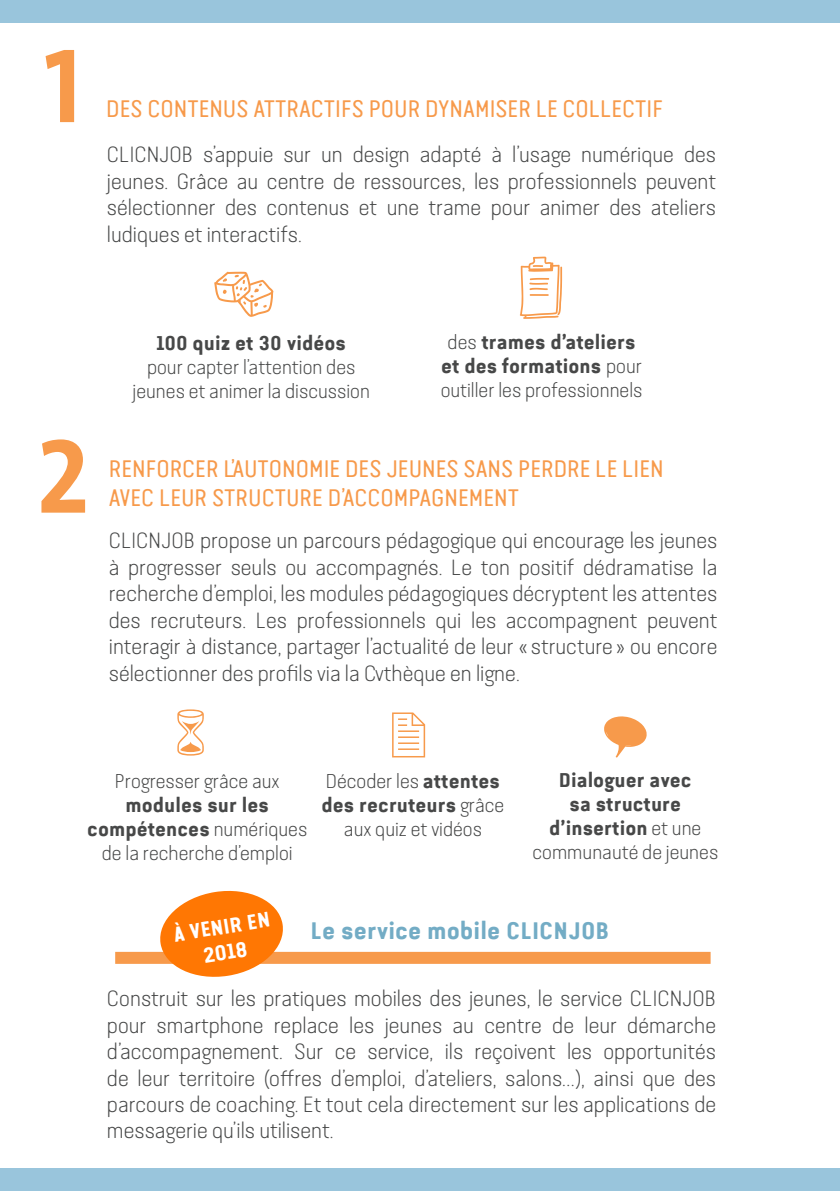
<style>
.page{position:relative;width:840px;height:1191px;background:#fff}
.page>*{position:absolute;margin:0;border:0;box-sizing:border-box;transform-origin:0 0}
.t1{font:106.8px "The Mix Bold Caps";color:#f79a4b}
.t2{font:24px/28.8px "Van Condensed Pro";color:#f79a4b}
.t3{font:700 24px "Van Condensed Pro";color:#73acc5}
.t4{font:300 22px/26.4px "Van Condensed Light Pro";color:#474848;text-align:justify}
.t5{font:700 21.2px "Van Condensed Pro";color:#fff}
.t6{font:300 20px/24px "Van Condensed Light Pro";color:#474848;text-align:center}
.t7{font:700 20px/24px "Van Condensed Pro";color:#474848;text-align:center}
.s1{font-family:"Van Condensed Pro";font-weight:700}
.s2{font-family:"Van Condensed Light Pro";font-weight:300}
</style>
<div class="page">
<div style="left:115px;top:952px;width:595px;height:12px;background:#f79a4b"></div>
<svg style="left:157px;top:890px;width:129px;height:87px"></svg>
<svg style="left:604px;top:716px;width:42px;height:41px"></svg>
<div style="left:0;top:0;width:839px;height:23px;background:#99c5dc"></div>
<div style="left:0;top:1168px;width:839px;height:23px;background:#99c5dc"></div>
<p class="t1" style="left:44px;top:-3px;width:40px">1</p>
<p class="t2" style="left:106px;top:92px;width:558px">DES CONTENUS ATTRACTIFS POUR DYNAMISER LE COLLECTIF</p>
<p class="t4" style="left:107px;top:141px;width:610px">CLICNJOB s’appuie sur un design adapté à l’usage numérique des jeunes. Grâce au centre de ressources, les professionnels peuvent sélectionner des contenus et une trame pour animer des ateliers ludiques et interactifs.</p>
<p class="t1" style="left:36px;top:387px;width:55px">2</p>
<p class="t7" style="left:156px;top:329px;width:191px">100 quiz et 30 vidéos</p>
<p class="t6" style="left:132px;top:354px;width:239px">pour capter l’attention des jeunes et animer la discussion</p>
<p class="t6" style="left:440px;top:330px;width:203px">des <span class="s1">trames d’ateliers et des formations</span> pour outiller les professionnels</p>
<p class="t2" style="left:109px;top:452px;width:556px">RENFORCER L’AUTONOMIE DES JEUNES SANS PERDRE LE LIEN<br>AVEC LEUR STRUCTURE D’ACCOMPAGNEMENT</p>
<p class="t4" style="left:109px;top:527px;width:609px">CLICNJOB propose un parcours pédagogique qui encourage les jeunes à progresser seuls ou accompagnés. Le ton positif dédramatise la recherche d’emploi, les modules pédagogiques décryptent les attentes des recruteurs. Les professionnels qui les accompagnent peuvent interagir à distance, partager l’actualité de leur « structure » ou encore sélectionner des profils via la Cvthèque en ligne.</p>
<p class="t6" style="left:87px;top:768px;width:221px">Progresser grâce aux <span class="s1">modules sur les compétences</span> numériques de la recherche d’emploi</p>
<p class="t7" style="left:532px;top:766px;width:187px">Dialoguer avec<br>sa structure d’insertion <span class="s2">et une communauté de jeunes</span></p>
<p class="t6" style="left:321px;top:768px;width:184px">Décoder les <span class="s1">attentes des recruteurs</span> grâce aux quiz et vidéos</p>
<p class="t5" style="left:171px;top:918px;width:99px;rotate:-9deg">À VENIR EN</p>
<p class="t3" style="left:310px;top:911px;width:300px">Le service mobile CLICNJOB</p>
<p class="t5" style="left:201px;top:938px;width:45px;rotate:-9deg">2018</p>
<p class="t4" style="left:107px;top:984px;width:610px">Construit sur les pratiques mobiles des jeunes, le service CLICNJOB pour smartphone replace les jeunes au centre de leur démarche d’accompagnement. Sur ce service, ils reçoivent les opportunités de leur territoire (offres d’emploi, d’ateliers, salons…), ainsi que des parcours de coaching. Et tout cela directement sur les applications de messagerie qu’ils utilisent.</p>
</div>
